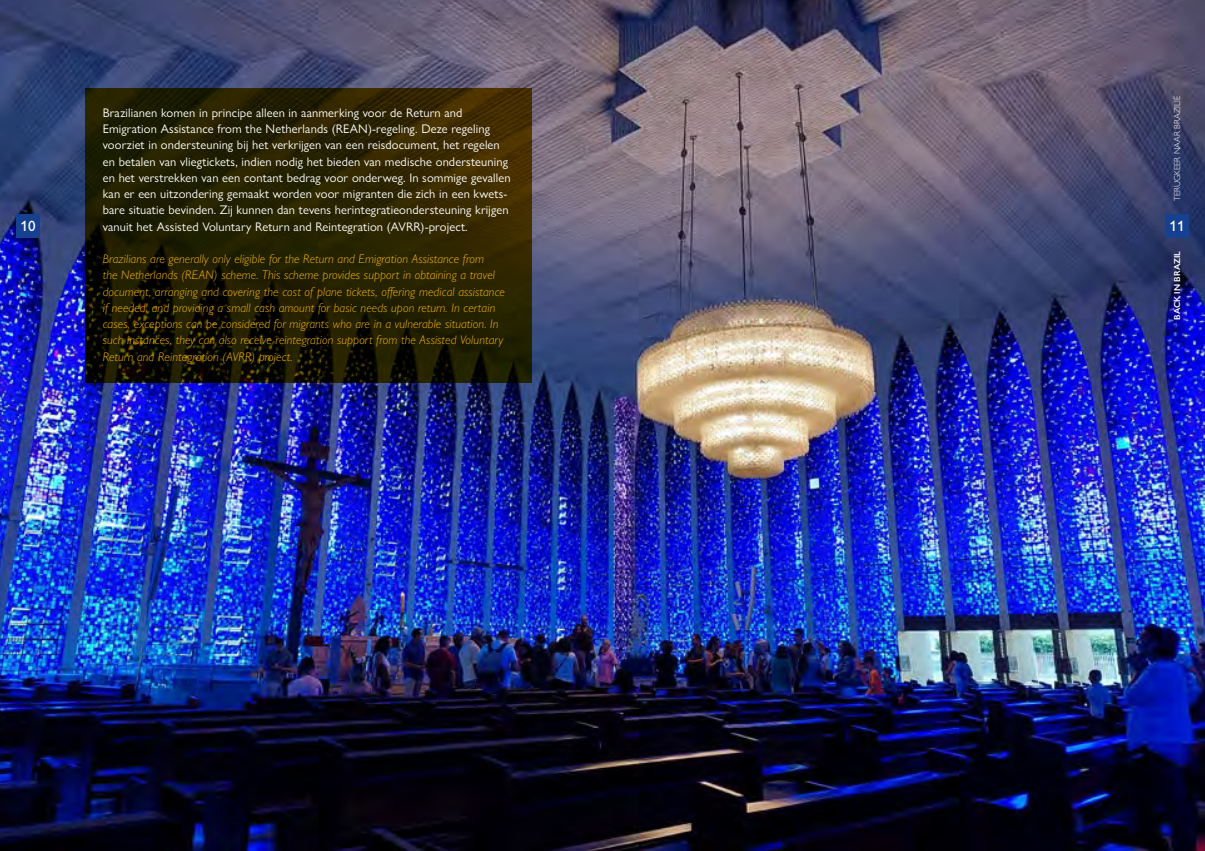
<style>
.page{position:relative;width:1205px;height:851px;background:#fff}
.page>*{position:absolute;margin:0;border:0;box-sizing:border-box;transform-origin:0 0}
.t1{font:500 15px "Gill Sans Nova";color:#fff}
.t2{font:12.5px/16.2px "Gill Sans Nova";letter-spacing:.01em;color:#fff}
.t3{font:italic 300 12.5px/16.2px "Gill Sans Nova";letter-spacing:.01em;color:#fbb800}
.t4{font:300 8.75px "Gill Sans Nova";color:#fff}
.t5{font:600 8.75px "Gill Sans Nova";color:#fff}
</style>
<div class="page">
<img style="left:0;top:0;width:1205px;height:850px">
<svg style="left:85px;top:88px;width:446px;height:295px;background:#231e00"></svg>
<div style="left:1165px;top:213px;width:24px;height:24px;background:#164190"></div>
<div style="left:16px;top:213px;width:24px;height:24px;background:#164190"></div>
<p class="t4" style="left:1172px;top:201px;width:107px;rotate:-90deg">TERUGKEER NAAR BRAZILIË</p>
<p class="t2" style="left:103px;top:104px;width:409px">Brazilianen komen in principe alleen in aanmerking voor de Return and Emigration Assistance from the Netherlands (REAN)-regeling. Deze regeling voorziet in ondersteuning bij het verkrijgen van een reisdocument, het regelen en betalen van vliegtickets, indien nodig het bieden van medische ondersteuning en het verstrekken van een contant bedrag voor onderweg. In sommige gevallen kan er een uitzondering gemaakt worden voor migranten die zich in een kwets&shy;bare situatie bevinden. Zij kunnen dan tevens herintegratieondersteuning krijgen vanuit het Assisted Voluntary Return and Reintegration (AVRR)-project.</p>
<p class="t3" style="left:103px;top:250px;width:404px">Brazilians are generally only eligible for the Return and Emigration Assistance from<br>the Netherlands (REAN) scheme. This scheme provides support in obtaining a travel document, arranging and covering the cost of plane tickets, offering medical assistance if needed, and providing a small cash amount for basic needs upon return. In certain cases, exceptions can be considered for migrants who are in a vulnerable situation. In such instances, they can also receive reintegration support from the Assisted Voluntary Return and Reintegration (AVRR) project.</p>
<p class="t1" style="left:21px;top:217px;width:16px">10</p>
<p class="t1" style="left:1169px;top:217px;width:16px">11</p>
<p class="t5" style="left:1172px;top:320px;width:71px;rotate:-90deg">BACK IN BRAZIL</p>
</div>
